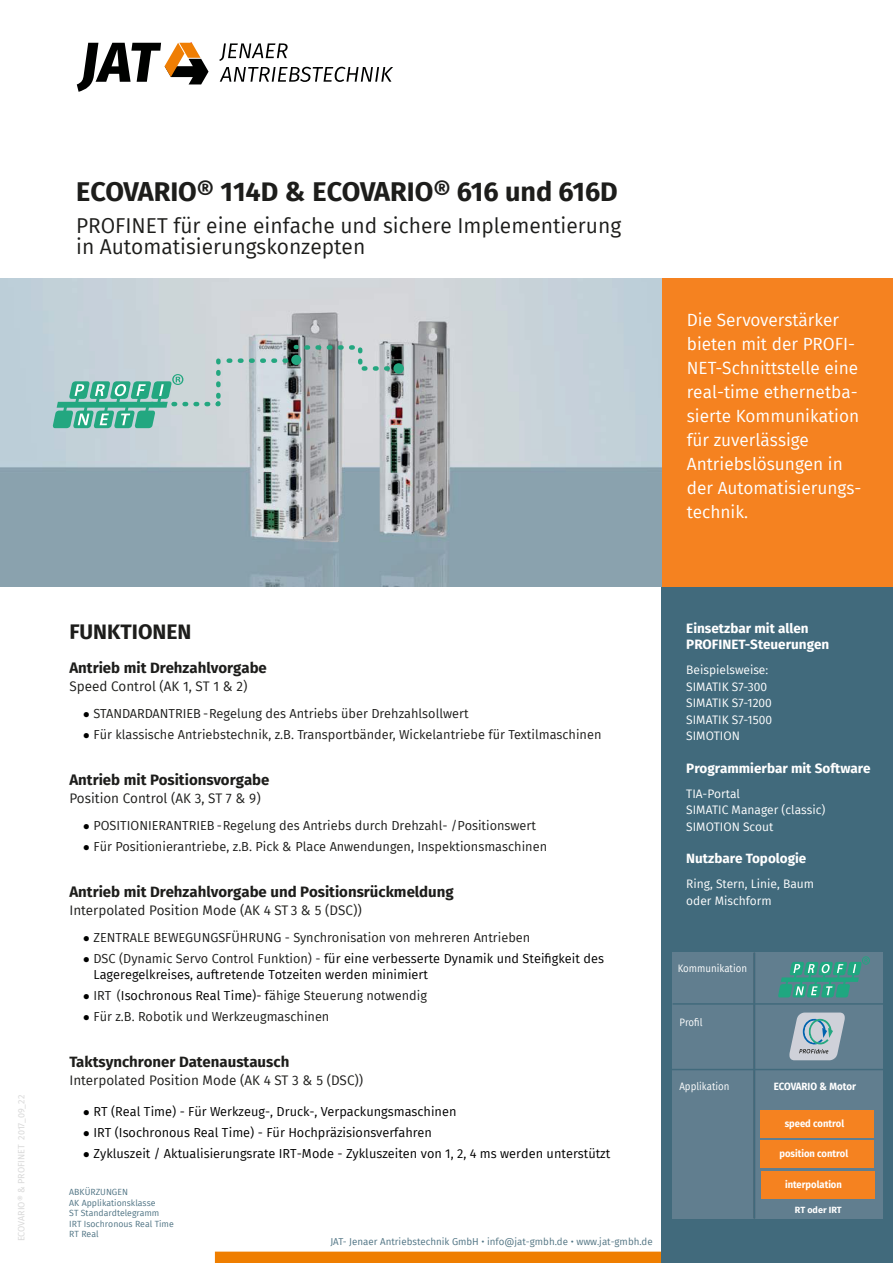
<style>
.page{position:relative;width:893px;height:1263px;background:#fff}
.page>*{position:absolute;margin:0;border:0;box-sizing:border-box;transform-origin:0 0}
.t1{font:700 27px "Fira Sans";color:#1d1d1b}
.t2{font:21px/21px "Fira Sans";color:#1d1d1b}
.t3{font:700 21px "Fira Sans";color:#1d1d1b}
.t4{font:17.25px/24px "Fira Sans";color:#fff}
.t5{font:700 15px "Fira Sans";color:#1d1d1b}
.t6{font:13.5px "Fira Sans";color:#1d1d1b}
.t7{font:700 13.5px/16.2px "Fira Sans";color:#fff}
.t8{font:12.75px "Fira Sans";color:#1d1d1b}
.t9{font:12.75px/15.3px "Fira Sans";color:#000100}
.t10{font:12px/16.5px "Fira Sans";color:#fff}
.t11{font:10.5px "Fira Sans";color:#fff;scale:.92 1}
.t12{font:700 10.5px "Fira Sans";color:#fff;scale:.92 1}
.t13{font:700 10.2px "Fira Sans";color:#fff;scale:.92 1}
.t14{font:9.75px "Fira Sans";color:#507484}
.t15{font:9px "Fira Sans";color:#d9d9d9}
.t16{font:700 9px "Fira Sans";color:#fff}
.t17{font:8.7px/10.5px "Fira Sans";color:#507484}
.s1{font-family:"Arial";font-size:12px;color:#000100}
.s2{font-family:"Arial";font-size:12px}
.s3{color:#1d1d1b}
.s4{color:#000100}
.s5{color:#537583}
</style>
<div class="page">
<div style="left:215px;top:1252px;width:447px;height:11px;background:#ef7e00"></div>
<div style="left:662px;top:585px;width:231px;height:678px;background:#416a7c"></div>
<img style="left:0;top:278px;width:662px;height:308px">
<svg style="left:219px;top:43px;width:69px;height:18px"></svg>
<svg style="left:220px;top:67px;width:173px;height:15px"></svg>
<svg style="left:77px;top:43px;width:132px;height:49px"></svg>
<div style="left:662px;top:278px;width:231px;height:308px;background:#f58220"></div>
<div style="left:672px;top:952px;width:211px;height:267px;background:#617e8f"></div>
<svg style="left:778px;top:956px;width:92px;height:41px"></svg>
<div style="left:760px;top:1111px;width:114px;height:27px;background:#f58220"></div>
<div style="left:760px;top:1141px;width:114px;height:27px;background:#f58220"></div>
<div style="left:761px;top:1171px;width:113px;height:27px;background:#f58220"></div>
<hr style="left:753px;top:953px;width:2px;height:265px;background:#416a7c">
<hr style="left:672px;top:1003px;width:214px;height:2px;background:#416a7c">
<hr style="left:671px;top:1069px;width:213px;height:1px;background:#416a7c">
<svg style="left:52px;top:358px;width:234px;height:70px;background:#a3c8c3"></svg>
<div style="left:291px;top:355px;width:10px;height:10px;background:#23a780;border-radius:50%"></div>
<svg style="left:295px;top:343px;width:108px;height:30px;background:#9dabab"></svg>
<div style="left:393px;top:363px;width:11px;height:11px;background:#23a780;border-radius:50%"></div>
<svg style="left:789px;top:1013px;width:56px;height:47px;background:#a8b9c3"></svg>
<p class="t15" style="left:15px;top:1241px;width:148px;rotate:-90deg">ECOVARIO® &amp; PROFINET 2017_09_22</p>
<h1 class="t1" style="left:76px;top:169px;width:543px">ECOVARIO® 114D &amp; ECOVARIO® 616 und 616D</h1>
<h2 class="t2" style="left:76px;top:214px;width:547px">PROFINET für eine einfache und sichere Implementierung in Automatisierungskonzepten</h2>
<h3 class="t4" style="left:687px;top:308px;width:176px">Die Servoverstärker bieten mit der PROFI-<br>NET-Schnittstelle eine real-time ethernetba&shy;sierte Kommunikation für zuverlässige<br>Antriebslösungen in der Automatisierungs&shy;technik.</h3>
<h2 class="t3" style="left:69px;top:614px;width:124px">FUNKTIONEN</h2>
<p class="t5" style="left:69px;top:655px;width:199px">Antrieb mit Drehzahlvorgabe</p>
<p class="t6" style="left:69px;top:676px;width:180px">Speed Control (AK 1, ST 1 &amp; 2)</p>
<p class="t8" style="left:83px;top:704px;width:387px"><span class="s1">●</span> STANDARDANTRIEB - Regelung des Antriebs über Drehzahlsollwert</p>
<p class="t8" style="left:83px;top:725px;width:520px"><span class="s1">●</span> Für klassische Antriebstechnik, z.B. Transportbänder, Wickelantriebe für Textilmaschinen</p>
<p class="t5" style="left:69px;top:767px;width:202px">Antrieb mit Positionsvorgabe</p>
<p class="t6" style="left:69px;top:788px;width:193px">Position Control (AK 3, ST 7 &amp; 9)</p>
<p class="t8" style="left:83px;top:816px;width:454px"><span class="s1">●</span> POSITIONIERANTRIEB - Regelung des Antriebs durch Drehzahl- /Positionswert</p>
<p class="t8" style="left:83px;top:837px;width:466px"><span class="s1">●</span> Für Positionierantriebe, z.B. Pick &amp; Place Anwendungen, Inspektionsmaschinen</p>
<p class="t5" style="left:69px;top:880px;width:386px">Antrieb mit Drehzahlvorgabe und Positionsrückmeldung</p>
<p class="t6" style="left:69px;top:901px;width:294px">Interpolated Position Mode (AK 4 ST 3 &amp; 5 (DSC))</p>
<p class="t8" style="left:83px;top:929px;width:449px"><span class="s1">●</span> ZENTRALE BEWEGUNGSFÜHRUNG - Synchronisation von mehreren Antrieben</p>
<p class="t9" style="left:93px;top:951px;width:512px;text-indent:-11px"><span class="s2">●</span> <span class="s3">DSC (Dynamic Servo Control Funktion) -</span> für eine verbesserte Dynamik und Steifigkeit des<br>Lageregelkreises, auftretende Totzeiten werden minimiert</p>
<p class="t8" style="left:83px;top:986px;width:345px"><span class="s1">●</span> IRT (<span class="s4">Isochronous Real Time)- f</span>ähige Steuerung notwendig</p>
<p class="t8" style="left:83px;top:1007px;width:248px"><span class="s1">●</span> Für z.B. Robotik und Werkzeugmaschinen</p>
<p class="t5" style="left:69px;top:1049px;width:221px">Taktsynchroner Datenaustausch</p>
<p class="t6" style="left:69px;top:1070px;width:295px">Interpolated Position Mode (AK 4 ST 3 &amp; 5 (DSC))</p>
<p class="t9" style="left:83px;top:1104px;width:375px"><span class="s2">●</span> RT (Real Time) - Für Werkzeug-, Druck-, Verpackungsmaschinen</p>
<p class="t9" style="left:83px;top:1125px;width:351px"><span class="s2">●</span> IRT (Isochronous Real Time) - Für Hochpräzisionsverfahren</p>
<p class="t9" style="left:83px;top:1146px;width:529px"><span class="s2">●</span> Zykluszeit / Aktualisierungsrate IRT-Mode - Zykluszeiten von 1, 2, 4 ms werden unterstützt</p>
<p class="t17" style="left:69px;top:1187px;width:106px">ABKÜRZUNGEN<br>AK Applikationsklasse<br>ST Standardtelegramm<br>IRT Isochronous Real Time<br>RT Real</p>
<p class="t14" style="left:330px;top:1234px;width:324px">JAT- Jenaer Antriebstechnik GmbH • <span class="s5">info@jat-gmbh.de</span> • <span class="s5">www.jat-gmbh.de</span></p>
<p class="t7" style="left:686px;top:619px;width:145px">Einsetzbar mit allen<br>PROFINET-Steuerungen</p>
<p class="t10" style="left:686px;top:661px;width:87px">Beispielsweise:<br>SIMATIK S7-300<br>SIMATIK S7-1200<br>SIMATIK S7-1500<br>SIMOTION</p>
<p class="t7" style="left:686px;top:759px;width:186px">Programmierbar mit Software</p>
<p class="t10" style="left:686px;top:785px;width:141px">TIA-Portal<br>SIMATIC Manager (classic)<br>SIMOTION Scout</p>
<p class="t7" style="left:686px;top:849px;width:122px">Nutzbare Topologie</p>
<p class="t10" style="left:686px;top:876px;width:129px">Ring, Stern, Linie, Baum oder Mischform</p>
<p class="t11" style="left:678px;top:961px;width:77px">Kommunikation</p>
<p class="t11" style="left:679px;top:1014px;width:27px">Profil</p>
<p class="t11" style="left:679px;top:1079px;width:56px">Applikation</p>
<p class="t12" style="left:774px;top:1077px;width:91px">ECOVARIO &amp; Motor</p>
<p class="t13" style="left:785px;top:1115px;width:66px">speed control</p>
<p class="t13" style="left:779px;top:1145px;width:76px">position control</p>
<p class="t13" style="left:785px;top:1175px;width:63px">interpolation</p>
<p class="t16" style="left:795px;top:1202px;width:48px">RT oder IRT</p>
</div>
